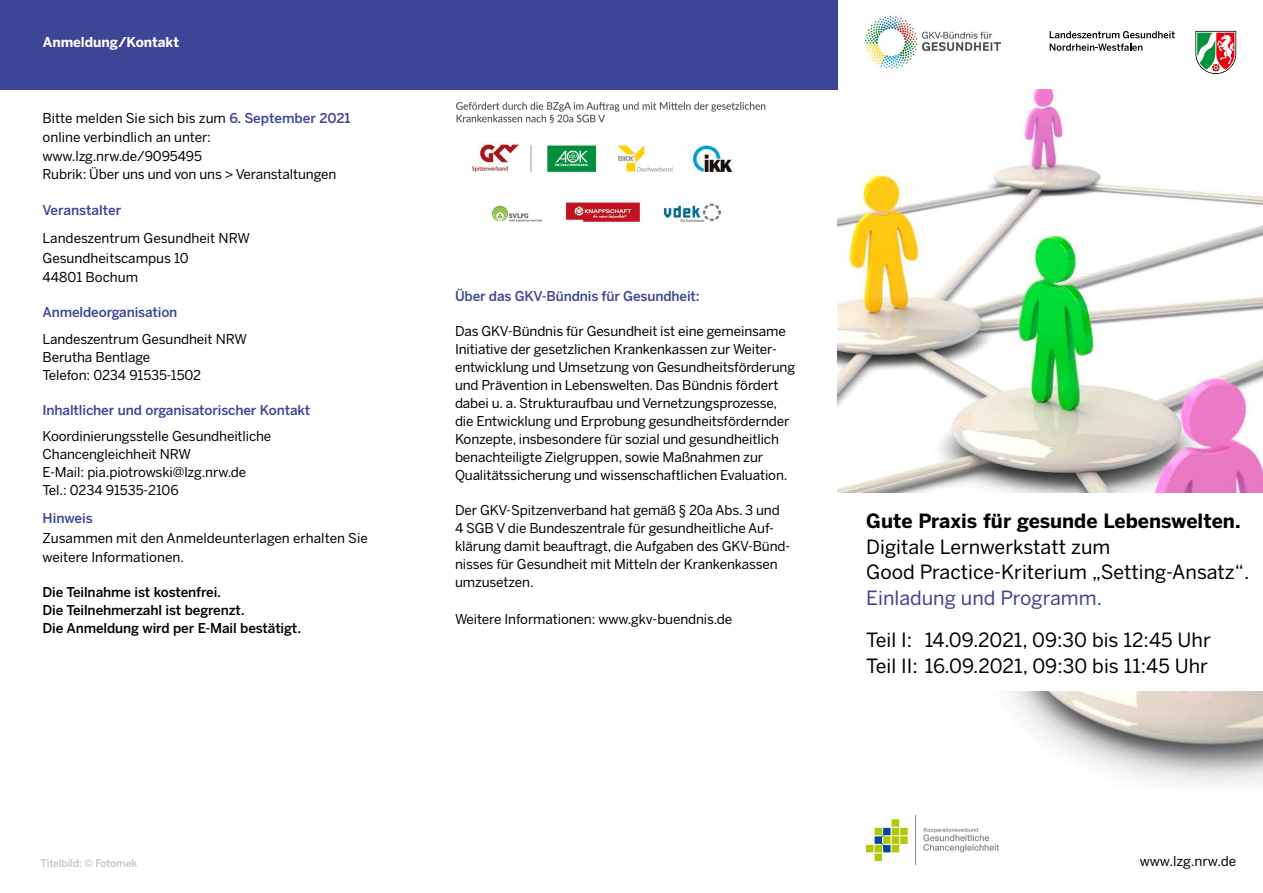
<style>
.page{position:relative;width:1263px;height:893px;background:#fff}
.page>*{position:absolute;margin:0;border:0;box-sizing:border-box;transform-origin:0 0}
.titel_Benton_bold_16{font:19.5px/25.5px "Benton Sans";color:#000}
.Fließtext_Benton_San{font:13.5px/18px "Benton Sans";letter-spacing:-.01em;color:#000}
.fließtext_Benton_reg{font:13.5px/18px "Benton Sans";letter-spacing:-.01em;color:#000}
.fließtext_Benton_reg-2{font:500 13.5px/18px "Benton Sans";letter-spacing:-.01em;color:#000}
.fließtext_Benton_reg-3{font:500 13.5px "Benton Sans";letter-spacing:-.01em;color:#3d4596}
.Fließtext_Benton_San-2{font:500 13.5px "Benton Sans";letter-spacing:-.01em;color:#3d4596}
.Fließtext_Benton_San-3{font:700 13.5px "Benton Sans";letter-spacing:-.005em;color:#fff}
.Standardschrift_Deut{font:13.5px "Benton Sans";color:#000}
.Standardschrift_Deut-2{font:500 10.5px "Benton Sans";letter-spacing:-.025em;color:#c5c7c7}
.s1{font-weight:500;color:#3d4596}
.s2{font-weight:700}
.s3{color:#3d4596}
</style>
<div class="page">
<svg style="left:1195px;top:31px;width:41px;height:43px"></svg>
<svg style="left:1050px;top:31px;width:125px;height:7px"></svg>
<svg style="left:1050px;top:44px;width:92px;height:7px"></svg>
<img style="left:838px;top:89px;width:425px;height:696px">
<div style="left:838px;top:493px;width:425px;height:198px;background:#fff"></div>
<div style="left:0;top:0;width:838px;height:89px;background:#3d4596"></div>
<img style="left:865px;top:13px;width:136px;height:58px">
<img style="left:866px;top:815px;width:132px;height:50px">
<img style="left:456px;top:102px;width:309px;height:21px">
<img style="left:473px;top:144px;width:259px;height:27px">
<img style="left:491px;top:202px;width:230px;height:19px">
<p class="Fließtext_Benton_San-3" style="left:43px;top:34px;width:138px">Anmeldung/Kontakt</p>
<p class="Fließtext_Benton_San" style="left:43px;top:108px;width:310px;line-height:19.5px">Bitte melden Sie sich bis zum <span class="s1">6. September 2021 </span>online verbindlich an unter:</p>
<p class="Fließtext_Benton_San" style="left:43px;top:146px;width:295px">www.lzg.nrw.de/9095495<br>Rubrik: Über uns und von uns &gt; Veranstaltungen</p>
<p class="Fließtext_Benton_San-2" style="left:43px;top:202px;width:80px">Veranstalter</p>
<p class="Fließtext_Benton_San" style="left:43px;top:228px;width:209px;line-height:19.5px">Landeszentrum Gesundheit NRW<br>Gesundheitscampus 10<br>44801 Bochum</p>
<p class="fließtext_Benton_reg-3" style="left:43px;top:304px;width:136px">Anmeldeorganisation</p>
<p class="fließtext_Benton_reg" style="left:43px;top:329px;width:206px">Landeszentrum Gesundheit NRW<br>Berutha Bentlage<br>Telefon: 0234 91535-1502</p>
<p class="fließtext_Benton_reg-3" style="left:43px;top:402px;width:269px">Inhaltlicher und organisatorischer Kontakt</p>
<p class="fließtext_Benton_reg" style="left:43px;top:427px;width:230px">Koordinierungsstelle Gesundheitliche<br>Chancengleichheit NRW<br>E-Mail: pia.piotrowski@lzg.nrw.de<br>Tel.: 0234 91535-2106</p>
<p class="Fließtext_Benton_San" style="left:43px;top:508px;width:327px;line-height:19.5px"><span class="s1">Hinweis<br></span>Zusammen mit den Anmeldeunterlagen erhalten Sie weitere Informationen.</p>
<p class="fließtext_Benton_reg-2" style="left:43px;top:583px;width:260px">Die Teilnahme ist kostenfrei.<br>Die Teilnehmerzahl ist begrenzt.<br>Die Anmeldung wird per E-Mail bestätigt.</p>
<p class="Standardschrift_Deut-2" style="left:40px;top:857px;width:98px">Titelbild: © Fotomek</p>
<p class="Fließtext_Benton_San-2" style="left:455px;top:288px;width:246px">Über das GKV-Bündnis für Gesundheit:</p>
<p class="Fließtext_Benton_San" style="left:455px;top:322px;width:342px">Das GKV-Bündnis für Gesundheit ist eine gemeinsame Initiative der gesetzlichen Krankenkassen zur Weiter&shy;entwicklung und Umsetzung von Gesundheitsförderung und Prävention in Lebenswelten. Das Bündnis fördert dabei u. a. Strukturaufbau und Vernetzungsprozesse, die Entwicklung und Erprobung gesundheitsfördernder Konzepte, insbesondere für sozial und gesundheitlich benachteiligte Zielgruppen, sowie Maßnahmen zur Qualitätssicherung und wissenschaftlichen Evaluation.</p>
<p class="Fließtext_Benton_San" style="left:455px;top:501px;width:337px">Der GKV-Spitzenverband hat gemäß § 20a Abs. 3 und 4 SGB V die Bundeszentrale für gesundheitliche Auf&shy;klärung damit beauftragt, die Aufgaben des GKV-Bünd&shy;nisses für Gesundheit mit Mitteln der Krankenkassen umzusetzen.</p>
<p class="Fließtext_Benton_San" style="left:455px;top:610px;width:279px">Weitere Informationen: www.gkv-buendnis.de</p>
<p class="titel_Benton_bold_16" style="left:866px;top:508px;width:384px"><span class="s2">Gute Praxis für gesunde Lebenswelten.<br></span>Digitale Lernwerkstatt zum<br>Good Practice-Kriterium „Setting-Ansatz“.<br><span class="s3">Einladung und Programm.</span></p>
<p class="titel_Benton_bold_16" style="left:866px;top:627px;width:346px">Teil I: 14.09.2021, 09:30 bis 12:45 Uhr<br>Teil II: 16.09.2021, 09:30 bis 11:45 Uhr</p>
<p class="Standardschrift_Deut" style="left:1140px;top:853px;width:98px">www.lzg.nrw.de</p>
</div>
